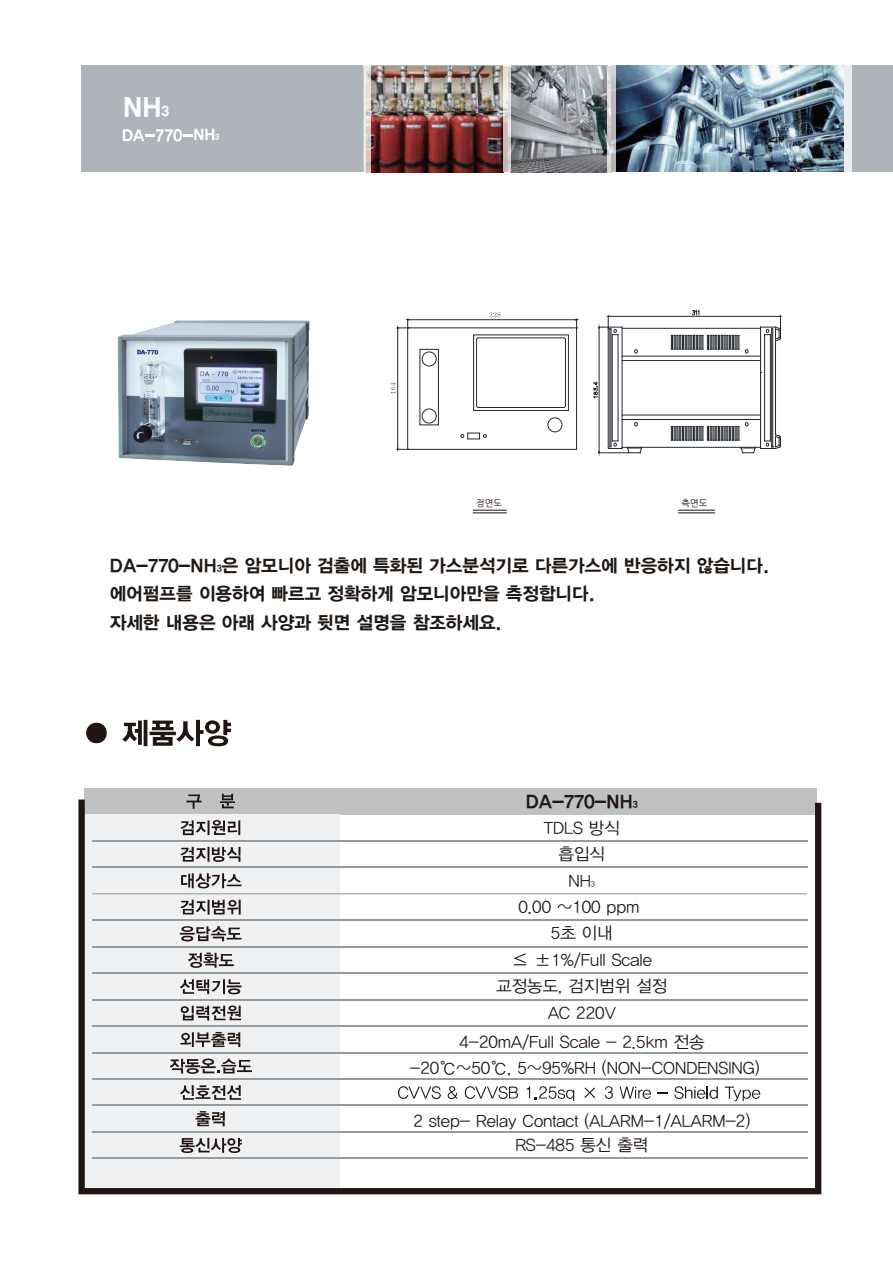
<style>
.page{position:relative;width:893px;height:1262px;background:#fff}
.page>*{position:absolute;margin:0;border:0;box-sizing:border-box;transform-origin:0 0}
.t1{font:26.55px "YDIYGO360";color:#fff}
.t2{font:18px/28.5px "YDIYGO350";color:#201814}
.t3{font:16.8px/26.4px "YDIYGO320";color:#211613;text-align:center}
.t4{font:15.15px "YDIYGO360";color:#fff}
.t5{font:9.15px "Nanum Gothic";letter-spacing:.005em;color:#1f1410}
.t6{font:7.5px "YDIYGO320";color:#211613}
.s1{font-size:13.5px}
.s2{font-size:7.5px}
.s3{font-size:9px}
</style>
<div class="page">
<div style="left:81px;top:66px;width:811px;height:106px;background:#afb4ba"></div>
<img style="left:371px;top:66px;width:472px;height:106px">
<svg style="left:363px;top:66px;width:8px;height:106px"></svg>
<div style="left:844px;top:66px;width:7px;height:106px;background:#ededef"></div>
<svg style="left:86px;top:722px;width:21px;height:21px"></svg>
<svg style="left:122px;top:720px;width:109px;height:26px"></svg>
<svg style="left:123px;top:129px;width:69px;height:13px"></svg>
<div style="left:85px;top:788px;width:732px;height:26px;background:#bfc1c3"></div>
<svg style="left:188px;top:794px;width:12px;height:5px"></svg>
<svg style="left:221px;top:793px;width:13px;height:6px"></svg>
<svg style="left:78px;top:799px;width:743px;height:395px"></svg>
<hr style="left:473px;top:510px;width:33px;height:1px;background:#1f1410">
<hr style="left:473px;top:512px;width:33px;height:1px;background:#1f1410">
<hr style="left:678px;top:510px;width:36px;height:1px;background:#1f1410">
<hr style="left:678px;top:512px;width:36px;height:1px;background:#1f1410">
<hr style="left:622px;top:356px;width:138px;height:1px;background:#23272f">
<hr style="left:622px;top:360px;width:138px;height:1px;background:#23272f">
<hr style="left:622px;top:415px;width:138px;height:1px;background:#23272f">
<hr style="left:622px;top:419px;width:138px;height:1px;background:#23272f">
<hr style="left:621px;top:327px;width:1px;height:121px;background:#23272f">
<svg style="left:634px;top:349px;width:4px;height:5px"></svg>
<svg style="left:634px;top:422px;width:4px;height:5px"></svg>
<hr style="left:775px;top:341px;width:1px;height:94px;background:#23272f">
<hr style="left:760px;top:327px;width:1px;height:121px;background:#23272f">
<hr style="left:764px;top:335px;width:1px;height:106px;background:#23272f">
<hr style="left:770px;top:335px;width:1px;height:106px;background:#23272f">
<hr style="left:772px;top:329px;width:1px;height:118px;background:#23272f">
<hr style="left:771px;top:329px;width:1px;height:118px;background:#23272f">
<svg style="left:671px;top:335px;width:77px;height:19px"></svg>
<hr style="left:622px;top:328px;width:138px;height:1px;background:#23272f">
<hr style="left:622px;top:447px;width:138px;height:1px;background:#23272f">
<hr style="left:608px;top:328px;width:1px;height:120px;background:#23272f">
<hr style="left:610px;top:329px;width:1px;height:118px;background:#23272f">
<hr style="left:609px;top:329px;width:1px;height:118px;background:#23272f">
<hr style="left:612px;top:335px;width:1px;height:106px;background:#23272f">
<hr style="left:617px;top:335px;width:1px;height:106px;background:#23272f">
<svg style="left:607px;top:441px;width:35px;height:12px"></svg>
<svg style="left:671px;top:422px;width:110px;height:31px"></svg>
<hr style="left:609px;top:316px;width:170px;height:1px;background:#23272f">
<svg style="left:760px;top:316px;width:21px;height:25px"></svg>
<svg style="left:691px;top:310px;width:8px;height:5px"></svg>
<hr style="left:598px;top:452px;width:30px;height:1px;background:#23272f">
<hr style="left:599px;top:328px;width:1px;height:124px;background:#23272f">
<svg style="left:598px;top:316px;width:24px;height:19px"></svg>
<svg style="left:593px;top:381px;width:5px;height:17px"></svg>
<div style="left:422px;top:352px;width:14px;height:14px;border:1px solid #23272f;border-radius:50%"></div>
<div style="left:422px;top:409px;width:14px;height:14px;border:1px solid #23272f;border-radius:50%"></div>
<div style="left:476px;top:338px;width:89px;height:69px;border:1px solid #23272f;border-radius:2px"></div>
<hr style="left:409px;top:319px;width:166px;height:1px;background:#23272f">
<svg style="left:489px;top:312px;width:11px;height:5px"></svg>
<svg style="left:575px;top:319px;width:2px;height:9px"></svg>
<hr style="left:397px;top:329px;width:1px;height:119px;background:#23272f">
<svg style="left:390px;top:383px;width:5px;height:10px"></svg>
<svg style="left:397px;top:447px;width:26px;height:3px"></svg>
<svg style="left:397px;top:318px;width:28px;height:11px"></svg>
<div style="left:548px;top:418px;width:14px;height:14px;border:1px solid #23272f;border-radius:50%"></div>
<svg style="left:180px;top:1032px;width:60px;height:15px"></svg>
<svg style="left:170px;top:1058px;width:82px;height:15px"></svg>
<svg style="left:180px;top:1085px;width:61px;height:14px"></svg>
<svg style="left:195px;top:1111px;width:30px;height:15px"></svg>
<svg style="left:180px;top:1137px;width:62px;height:16px"></svg>
<svg style="left:398px;top:1086px;width:43px;height:13px"></svg>
<svg style="left:447px;top:1086px;width:11px;height:13px"></svg>
<svg style="left:465px;top:1086px;width:53px;height:13px"></svg>
<svg style="left:526px;top:1086px;width:48px;height:15px"></svg>
<svg style="left:584px;top:1087px;width:11px;height:11px"></svg>
<svg style="left:604px;top:1086px;width:9px;height:12px"></svg>
<svg style="left:619px;top:1086px;width:32px;height:12px"></svg>
<svg style="left:674px;top:1086px;width:43px;height:13px"></svg>
<svg style="left:724px;top:1086px;width:36px;height:15px"></svg>
<img style="left:117px;top:320px;width:193px;height:146px">
<h1 class="t1" style="left:123px;top:91px;width:47px">NH<span class="s1">3</span></h1>
<p class="t4" style="left:193px;top:126px;width:28px">NH<span class="s2">3</span></p>
<p class="t5" style="left:476px;top:499px;width:27px">정면도</p>
<p class="t5" style="left:681px;top:499px;width:27px">측면도</p>
<p class="t2" style="left:110px;top:552px;width:661px">DA-770-NH<span class="s3">3</span>은 암모니아 검출에 특화된 가스분석기로 다른가스에 반응하지 않습니다. 에어펌프를 이용하여 빠르고 정확하게 암모니아만을 측정합니다.<br>자세한 내용은 아래 사양과 뒷면 설명을 참조하세요.</p>
<p class="t2" style="left:526px;top:788px;width:113px">DA-770-NH<span class="s3">3</span></p>
<p class="t3" style="left:543px;top:814px;width:78px">TDLS 방식 흡입식<br>NH</p>
<p class="t6" style="left:591px;top:879px;width:6px">3</p>
<p class="t3" style="left:496px;top:894px;width:172px">0.00 ~100 ppm<br>5초 이내<br>≤ ±1%/Full Scale 교정농도, 검지범위 설정<br>AC 220V</p>
<p class="t3" style="left:410px;top:1029px;width:351px">4-20mA/Full Scale - 2.5km 전송 -20℃~50℃, 5~95%RH (NON-CONDENSING)</p>
<p class="t3" style="left:413px;top:1109px;width:338px;line-height:23.4px">2 step- Relay Contact (ALARM-1/ALARM-2)<br>RS-485 통신 출력</p>
</div>
